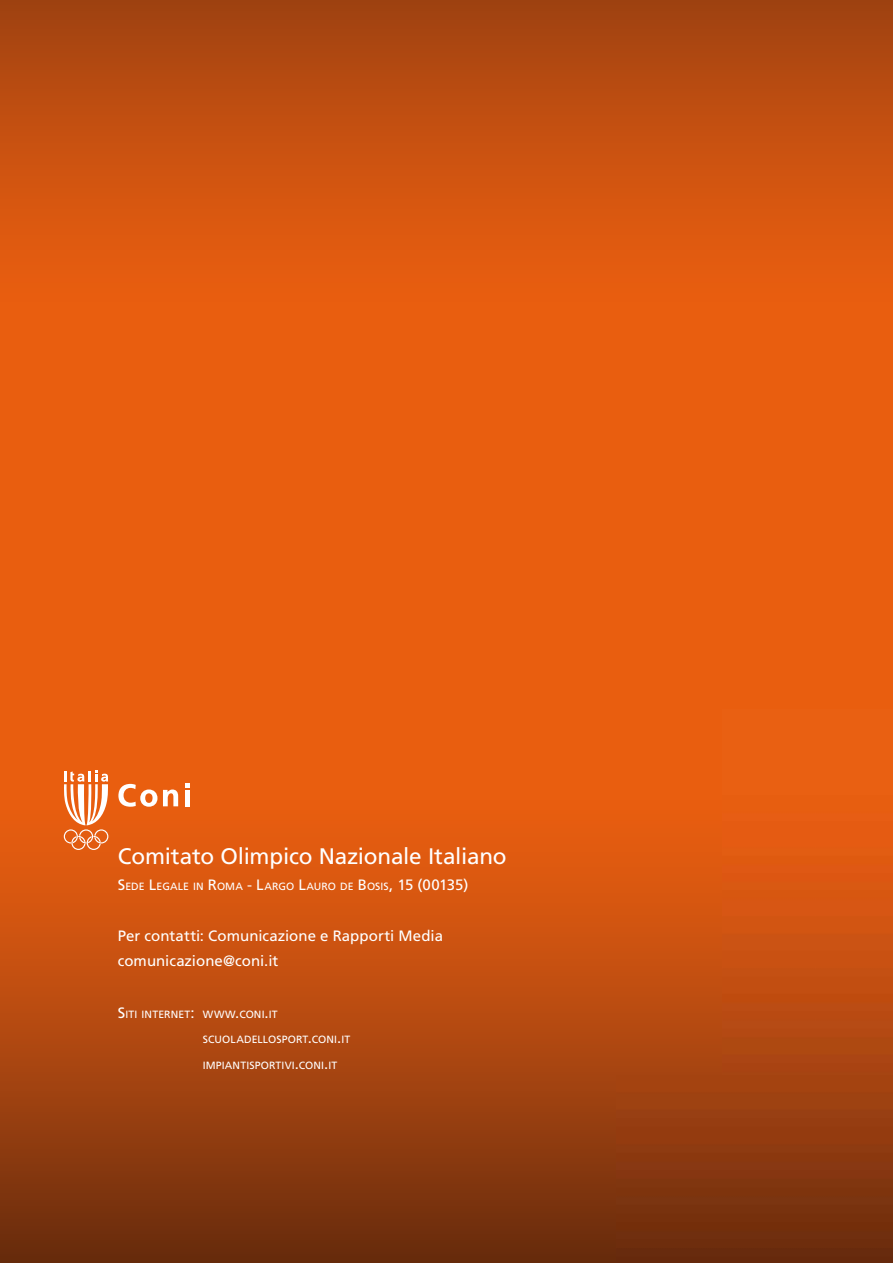
<style>
.page{position:relative;width:893px;height:1263px;background:#fff}
.page>*{position:absolute;margin:0;border:0;box-sizing:border-box;transform-origin:0 0}
.t1{font:22.5px "Frutiger LT Std";letter-spacing:-.01em;color:#fff}
.t2{font:15px/25.5px "Frutiger LT Std";color:#fff}
.t3{font:10.5px "Frutiger LT Std";letter-spacing:.01em;color:#fff}
.s1{font-size:15px}
</style>
<div class="page">
<img style="left:0;top:0;width:893px;height:1263px">
<svg style="left:118px;top:784px;width:39px;height:23px"></svg>
<svg style="left:163px;top:789px;width:15px;height:17px"></svg>
<svg style="left:185px;top:783px;width:5px;height:4px"></svg>
<div style="left:185px;top:790px;width:5px;height:16px;background:#fff"></div>
<svg style="left:64px;top:770px;width:44px;height:80px"></svg>
<h1 class="t1" style="left:118px;top:843px;width:390px">Comitato Olimpico Nazionale Italiano</h1>
<p class="t3" style="left:118px;top:880px;width:352px"><span class="s1">S</span>EDE <span class="s1">L</span>EGALE IN <span class="s1">R</span>OMA <span class="s1">- L</span>ARGO <span class="s1">L</span>AURO DE <span class="s1">B</span>OSIS<span class="s1">, 15 (00135)</span></p>
<h2 class="t2" style="left:118px;top:923px;width:327px">Per contatti: Comunicazione e Rapporti Media comunicazione@coni.it</h2>
<p class="t3" style="left:118px;top:1008px;width:161px"><span class="s1">S</span>ITI INTERNET<span class="s1">:</span> WWW<span class="s1">.</span>CONI<span class="s1">.</span>IT</p>
<p class="t3" style="left:203px;top:1033px;width:149px">SCUOLADELLOSPORT<span class="s1">.</span>CONI<span class="s1">.</span>IT</p>
<p class="t3" style="left:203px;top:1059px;width:136px">IMPIANTISPORTIVI<span class="s1">.</span>CONI<span class="s1">.</span>IT</p>
</div>
